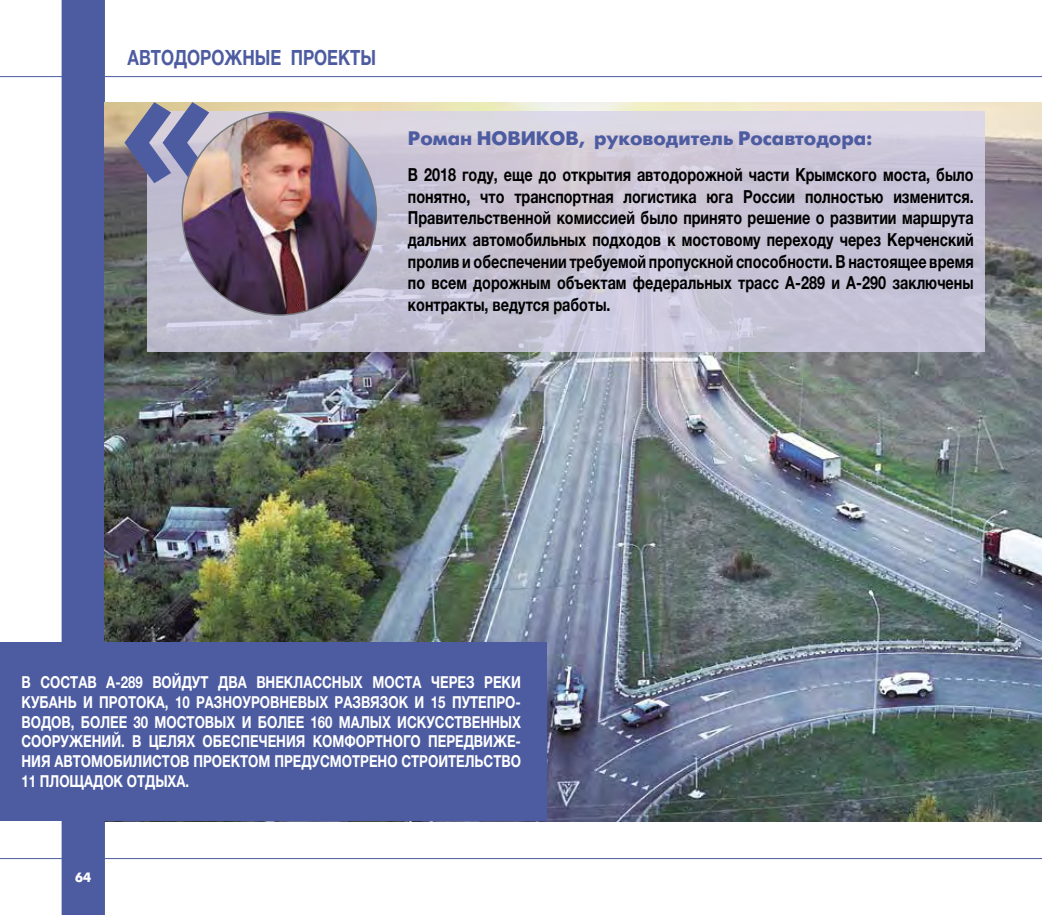
<style>
.page{position:relative;width:1042px;height:915px;background:#fff}
.page>*{position:absolute;margin:0;border:0;box-sizing:border-box;transform-origin:0 0}
.t1{font:700 21px "Helvetica Neue";color:#4d5ca1;scale:.8 1}
.t2{font:19.5px "Futuris XC";color:#4d5ca1}
.t3{font:700 18px/21.6px "Helvetica Neue";color:#000;text-align:justify;scale:.8 1}
.t4{font:700 16.5px/19.8px "Helvetica Neue";color:#fff;text-align:justify;scale:.8 1}
.t5{font:13.5px "Futuris XC";color:#fff}
</style>
<div class="page">
<div style="left:62px;top:0;width:43px;height:914px;background:#4d5ca1"></div>
<hr style="left:0;top:76px;width:1042px;height:1px;background:#4d5ca1">
<hr style="left:0;top:857px;width:1042px;height:1px;background:#4d5ca1">
<img style="left:105px;top:102px;width:937px;height:719px">
<svg style="left:147px;top:111px;width:838px;height:240px;background:#c9c5d6"></svg>
<svg style="left:124px;top:102px;width:85px;height:81px;background:#8586a3"></svg>
<img style="left:182px;top:112px;width:194px;height:203px">
<div style="left:0;top:642px;width:546px;height:179px;background:#4d5ca1"></div>
<p class="t1" style="left:128px;top:41px;width:312px">АВТОДОРОЖНЫЕ ПРОЕКТЫ</p>
<p class="t2" style="left:408px;top:128px;width:466px">Роман НОВИКОВ, руководитель Росавтодора:</p>
<p class="t3" style="left:408px;top:164px;width:709px">В 2018 году, еще до открытия автодорожной части Крымского моста, было понятно, что транспортная логистика юга России полностью изменится.<br>Правительственной комиссией было принято решение о развитии маршрута дальних автомобильных подходов к мостовому переходу через Керченский пролив и обеспечении требуемой пропускной способности. В настоящее время по всем дорожным объектам федеральных трасс А-289 и А-290 заключены контракты, ведутся работы.</p>
<p class="t4" style="left:22px;top:672px;width:626px">В СОСТАВ А-289 ВОЙДУТ ДВА ВНЕКЛАССНЫХ МОСТА ЧЕРЕЗ РЕКИ КУБАНЬ И ПРОТОКА, 10 РАЗНОУРОВНЕВЫХ РАЗВЯЗОК И 15 ПУТЕПРО-ВОДОВ, БОЛЕЕ 30 МОСТОВЫХ И БОЛЕЕ 160 МАЛЫХ ИСКУССТВЕННЫХ СООРУЖЕНИЙ. В ЦЕЛЯХ ОБЕСПЕЧЕНИЯ КОМФОРТНОГО ПЕРЕДВИЖЕ-НИЯ АВТОМОБИЛИСТОВ ПРОЕКТОМ ПРЕДУСМОТРЕНО СТРОИТЕЛЬСТВО 11 ПЛОЩАДОК ОТДЫХА.</p>
<p class="t5" style="left:75px;top:869px;width:18px">64</p>
</div>
